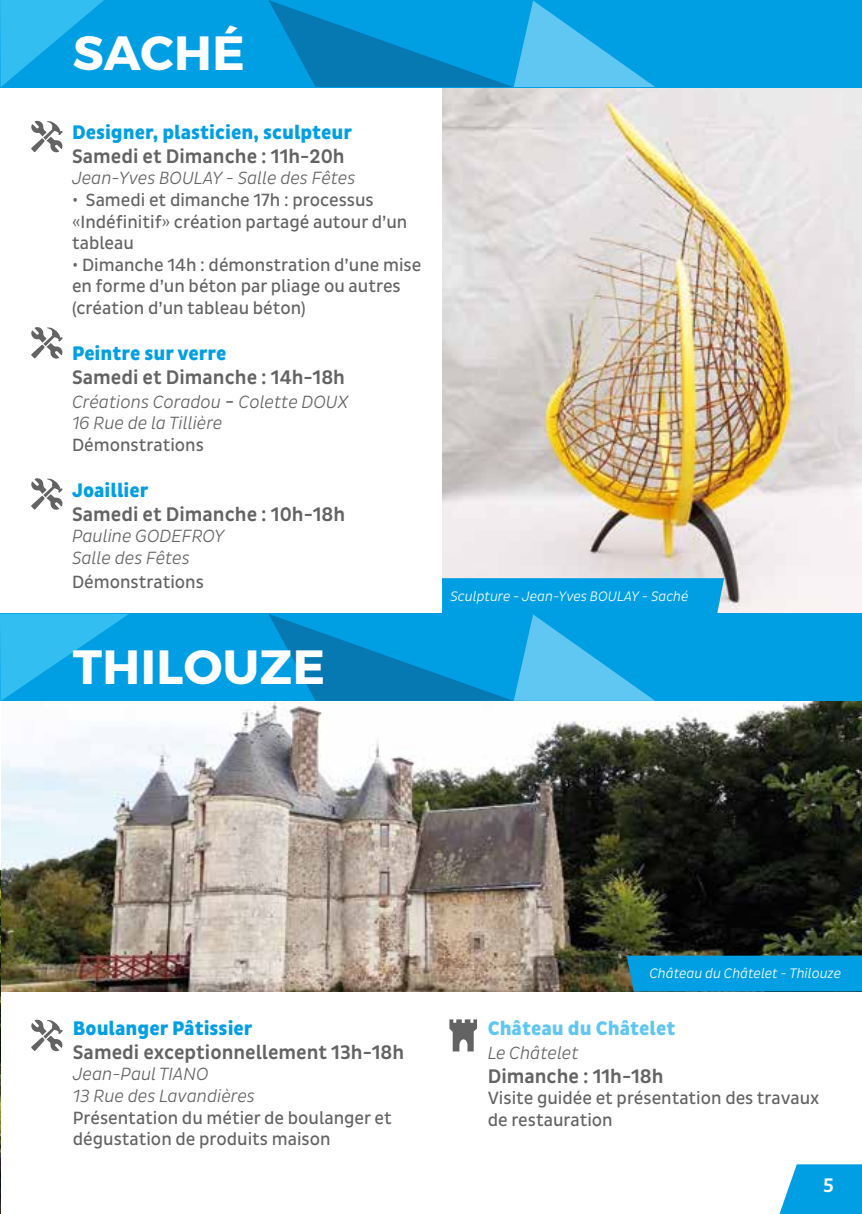
<style>
.page{position:relative;width:862px;height:1214px;background:#fff}
.page>*{position:absolute;margin:0;border:0;box-sizing:border-box;transform-origin:0 0}
.t1{font:700 48px "Montserrat";letter-spacing:.01em;color:#fff}
.t2{font:500 20px "Pluto Sans Cond";color:#646363}
.t3{font:800 20px "Pluto Sans Cond";color:#009fe3}
.t4{font:800 20px "Pluto Sans Cond";color:#60c6f2}
.t5{font:500 20px "Pluto Sans Cond";color:#fff}
.t6{font:18px/21.6px "Pluto Sans Cond";color:#646363}
.t7{font:italic 300 18px/21.6px "Pluto Sans Cond";color:#646363}
.t8{font:italic 300 14px "Pluto Sans Cond";color:#fff}
.s1{font-weight:400;font-style:normal;font-size:20px}
</style>
<div class="page">
<img style="left:1px;top:700px;width:861px;height:291px">
<img style="left:442px;top:87px;width:420px;height:526px">
<img style="left:0;top:870px;width:1px;height:343px">
<div style="left:626px;top:955px;width:236px;height:36px;background:#009fe3"></div>
<div style="left:0;top:0;width:862px;height:87px;background:#009fe3"></div>
<svg style="left:0;top:0;width:104px;height:87px"></svg>
<svg style="left:268px;top:0;width:387px;height:87px"></svg>
<div style="left:0;top:613px;width:862px;height:87px;background:#009fe3"></div>
<svg style="left:0;top:614px;width:129px;height:87px"></svg>
<svg style="left:268px;top:578px;width:456px;height:122px"></svg>
<svg style="left:31px;top:120px;width:32px;height:33px"></svg>
<svg style="left:31px;top:1019px;width:32px;height:32px"></svg>
<svg style="left:31px;top:327px;width:32px;height:32px"></svg>
<svg style="left:31px;top:478px;width:32px;height:32px"></svg>
<svg style="left:449px;top:1019px;width:28px;height:32px"></svg>
<svg style="left:780px;top:1164px;width:82px;height:49px;background:#1ba9e5"></svg>
<h1 class="t1" style="left:73px;top:23px;width:174px">SACHÉ</h1>
<p class="t3" style="left:72px;top:120px;width:282px">Designer, plasticien, sculpteur</p>
<p class="t2" style="left:72px;top:144px;width:274px">Samedi et Dimanche : 11h-20h</p>
<p class="t7" style="left:72px;top:167px;width:285px">Jean-Yves BOULAY - Salle des Fêtes</p>
<p class="t6" style="left:72px;top:189px;width:337px">• Samedi et dimanche 17h : processus «Indéfinitif» création partagé autour d’un tableau</p>
<p class="t6" style="left:72px;top:254px;width:351px">• Dimanche 14h : démonstration d’une mise en forme d’un béton par pliage ou autres (création d’un tableau béton)</p>
<p class="t3" style="left:72px;top:341px;width:156px">Peintre sur verre</p>
<p class="t2" style="left:72px;top:365px;width:274px">Samedi et Dimanche : 14h-18h</p>
<p class="t7" style="left:72px;top:391px;width:278px">Créations Coradou <span class="s1">-</span> Colette DOUX<br>16 Rue de la Tillière</p>
<p class="t6" style="left:72px;top:434px;width:133px">Démonstrations</p>
<p class="t3" style="left:72px;top:478px;width:78px">Joaillier</p>
<p class="t2" style="left:72px;top:502px;width:275px">Samedi et Dimanche : 10h-18h</p>
<p class="t7" style="left:72px;top:525px;width:154px">Pauline GODEFROY<br>Salle des Fêtes</p>
<p class="t6" style="left:72px;top:571px;width:133px">Démonstrations</p>
<h1 class="t1" style="left:73px;top:637px;width:254px">THILOUZE</h1>
<p class="t8" style="left:450px;top:588px;width:239px">Sculpture - Jean-Yves BOULAY - Saché</p>
<p class="t3" style="left:73px;top:1016px;width:181px">Boulanger Pâtissier</p>
<p class="t2" style="left:73px;top:1040px;width:333px">Samedi exceptionnellement 13h-18h</p>
<p class="t7" style="left:73px;top:1063px;width:184px">Jean-Paul TIANO<br>13 Rue des Lavandières</p>
<p class="t6" style="left:73px;top:1106px;width:320px">Présentation du métier de boulanger et dégustation de produits maison</p>
<p class="t8" style="left:649px;top:965px;width:193px">Château du Châtelet - Thilouze</p>
<p class="t4" style="left:488px;top:1016px;width:189px">Château du Châtelet</p>
<p class="t7" style="left:488px;top:1041px;width:92px">Le Châtelet</p>
<p class="t2" style="left:488px;top:1064px;width:177px">Dimanche : 11h-18h</p>
<p class="t6" style="left:488px;top:1087px;width:333px">Visite guidée et présentation des travaux de restauration</p>
<p class="t5" style="left:823px;top:1173px;width:12px">5</p>
</div>
